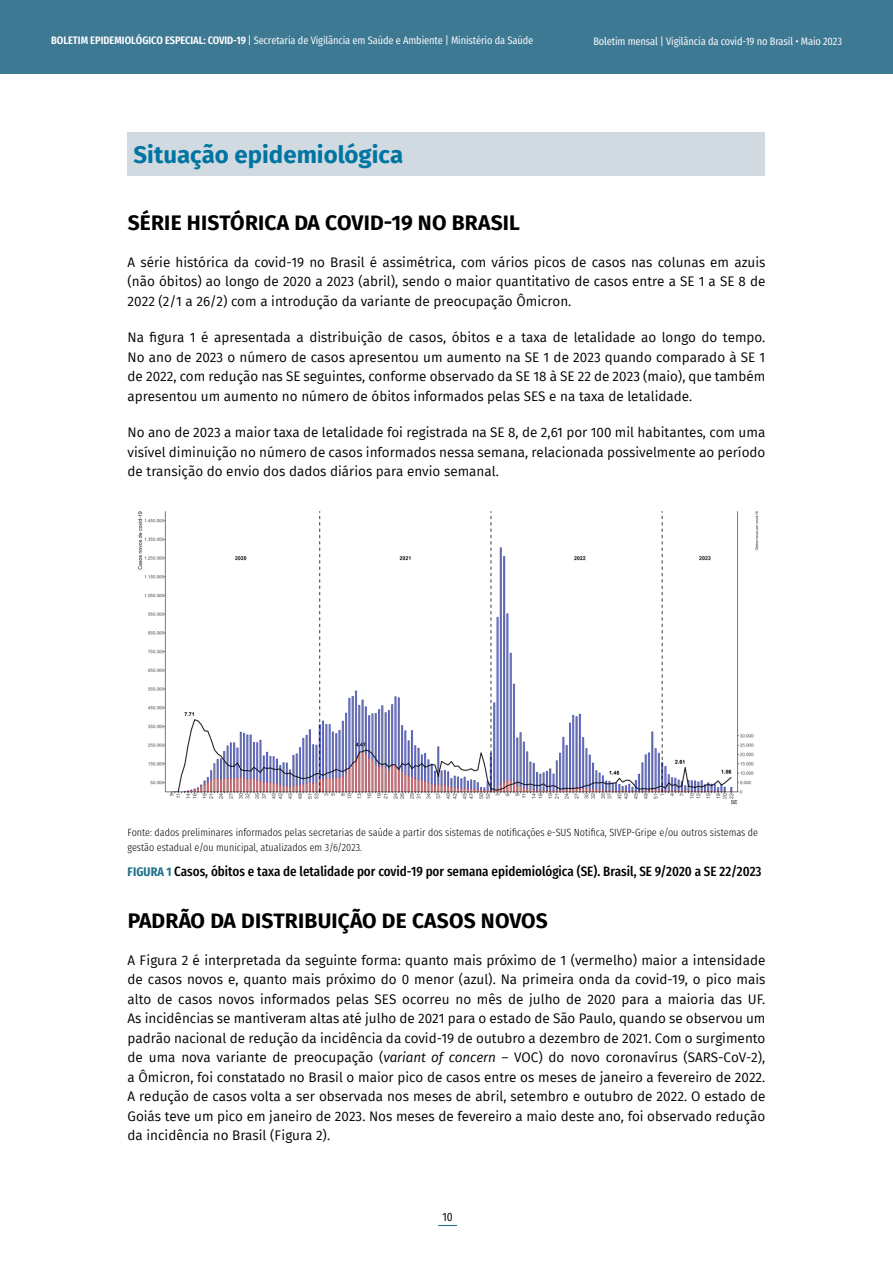
<style>
.page{position:relative;width:893px;height:1263px;background:#fff}
.page>*{position:absolute;margin:0;border:0;box-sizing:border-box;transform-origin:0 0}
.t1{font:700 24px "Fira Sans";color:#0075a1}
.t2{font:700 21px "Fira Sans";letter-spacing:.01em;color:#000}
.t3{font:13.5px/19.5px "Fira Sans";color:#000;text-align:justify}
.t4{font:500 13.5px "Fira Sans Condensed";color:#000}
.t5{font:12px "Fira Sans Condensed";color:#000}
.t6{font:10.8px "Fira Sans Condensed";letter-spacing:-.01em;color:#fff}
.t7{font:300 10.5px/14.2px "Fira Sans Condensed";color:#000}
.s1{font-weight:600}
.s2{font-style:inherit}
.s3{font-weight:700;font-size:12.45px;color:#22708c}
.s4{font-style:italic}
</style>
<div class="page">
<div style="left:0;top:0;width:893px;height:74px;background:#3e7994"></div>
<svg style="left:438px;top:1225px;width:19px;height:1px"></svg>
<div style="left:128px;top:132px;width:637px;height:43px;background:#d1d9e1"></div>
<img style="left:137px;top:511px;width:622px;height:294px">
<p class="t6" style="left:51px;top:30px;width:484px"><span class="s1">BOLETIM EPIDEMIOLÓGICO ESPECIAL: COVID-19</span> <span class="s2">|</span> Secretaria de Vigilância em Saúde e Ambiente | Ministério da Saúde</p>
<p class="t6" style="left:593px;top:31px;width:250px">Boletim mensal | Vigilância da covid-19 no Brasil • Maio 2023</p>
<h1 class="t1" style="left:134px;top:134px;width:271px">Situação epidemiológica</h1>
<h2 class="t2" style="left:128px;top:205px;width:394px">SÉRIE HISTÓRICA DA COVID-19 NO BRASIL</h2>
<p class="t3" style="left:128px;top:252px;width:639px">A série histórica da covid-19 no Brasil é assimétrica, com vários picos de casos nas colunas em azuis (não óbitos) ao longo de 2020 a 2023 (abril), sendo o maior quantitativo de casos entre a SE 1 a SE 8 de 2022 (2/1 a 26/2) com a introdução da variante de preocupação Ômicron.</p>
<p class="t3" style="left:128px;top:328px;width:639px">Na figura 1 é apresentada a distribuição de casos, óbitos e a taxa de letalidade ao longo do tempo.<br>No ano de 2023 o número de casos apresentou um aumento na SE 1 de 2023 quando comparado à SE 1 de 2022, com redução nas SE seguintes, conforme observado da SE 18 à SE 22 de 2023 (maio), que também apresentou um aumento no número de óbitos informados pelas SES e na taxa de letalidade.</p>
<p class="t3" style="left:128px;top:423px;width:639px">No ano de 2023 a maior taxa de letalidade foi registrada na SE 8, de 2,61 por 100 mil habitantes, com uma visível diminuição no número de casos informados nessa semana, relacionada possivelmente ao período de transição do envio dos dados diários para envio semanal.</p>
<p class="t7" style="left:128px;top:824px;width:632px">Fonte: dados preliminares informados pelas secretarias de saúde a partir dos sistemas de notificações e-SUS Notifica, SIVEP-Gripe e/ou outros sistemas de gestão estadual e/ou municipal, atualizados em 3/6/2023.</p>
<p class="t4" style="left:128px;top:858px;width:635px"><span class="s3">FIGURA 1</span> Casos, óbitos e taxa de letalidade por covid-19 por semana epidemiológica (SE). Brasil, SE 9/2020 a SE 22/2023</p>
<h2 class="t2" style="left:128px;top:903px;width:421px">PADRÃO DA DISTRIBUIÇÃO DE CASOS NOVOS</h2>
<p class="t3" style="left:128px;top:950px;width:639px">A Figura 2 é interpretada da seguinte forma: quanto mais próximo de 1 (vermelho) maior a intensidade de casos novos e, quanto mais próximo do 0 menor (azul). Na primeira onda da covid-19, o pico mais alto de casos novos informados pelas SES ocorreu no mês de julho de 2020 para a maioria das UF.<br>As incidências se mantiveram altas até julho de 2021 para o estado de São Paulo, quando se observou um padrão nacional de redução da incidência da covid-19 de outubro a dezembro de 2021. Com o surgimento de uma nova variante de preocupação (<span class="s4">variant of concern –</span> VOC) do novo coronavírus (SARS-CoV-2), a Ômicron, foi constatado no Brasil o maior pico de casos entre os meses de janeiro a fevereiro de 2022.<br>A redução de casos volta a ser observada nos meses de abril, setembro e outubro de 2022. O estado de Goiás teve um pico em janeiro de 2023. Nos meses de fevereiro a maio deste ano, foi observado redução da incidência no Brasil (Figura 2).</p>
<p class="t5" style="left:442px;top:1205px;width:12px">10</p>
</div>
